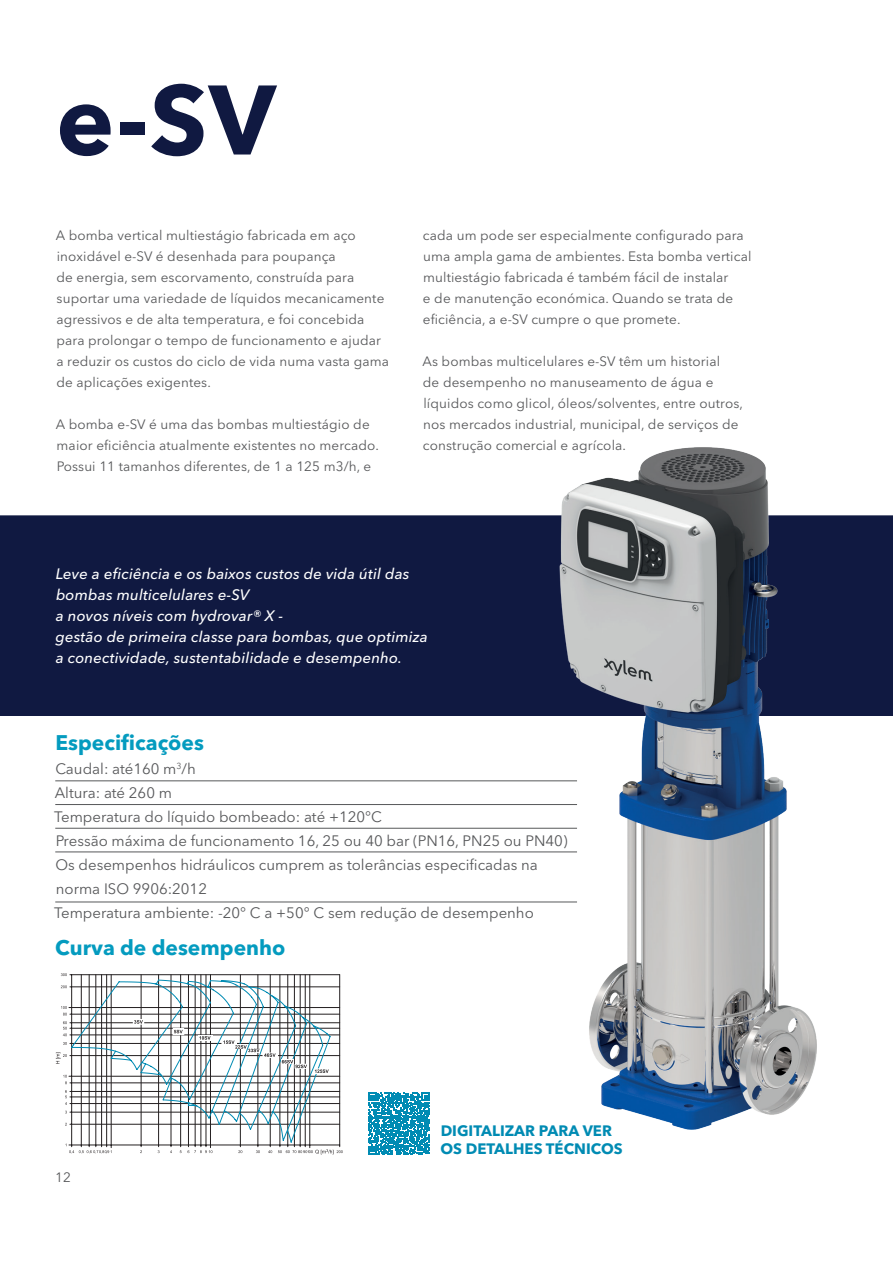
<style>
.page{position:relative;width:893px;height:1263px;background:#fff}
.page>*{position:absolute;margin:0;border:0;box-sizing:border-box;transform-origin:0 0}
.t1{font:700 97.5px "Avenir Next LT Pro";color:#101941}
.t2{font:700 21px "Avenir Next LT Pro";color:#049bbf}
.t3{font:15px/24px "Avenir Next LT Pro";color:#57585a}
.t4{font:italic 500 15px/21px "Avenir Next LT Pro";letter-spacing:.01em;color:#fff}
.t5{font:700 15px/18px "Avenir Next LT Pro";color:#008bb3}
.t6{font:13.5px/21px "Avenir Next LT Pro";letter-spacing:.01em;color:#57585a}
</style>
<div class="page">
<div style="left:0;top:516px;width:893px;height:199px;background:#101941"></div>
<img style="left:545px;top:447px;width:297px;height:683px">
<svg style="left:56px;top:973px;width:287px;height:181px"></svg>
<hr style="left:55px;top:780px;width:522px;height:1px;background:#57585a">
<hr style="left:55px;top:804px;width:522px;height:1px;background:#57585a">
<hr style="left:55px;top:828px;width:522px;height:1px;background:#57585a">
<hr style="left:55px;top:852px;width:522px;height:1px;background:#57585a">
<hr style="left:55px;top:902px;width:522px;height:1px;background:#57585a">
<svg style="left:368px;top:1093px;width:62px;height:61px"></svg>
<h1 class="t1" style="left:56px;top:61px;width:221px">e-SV</h1>
<p class="t6" style="left:56px;top:224px;width:335px">A bomba vertical multiestágio fabricada em aço inoxidável e-SV é desenhada para poupança<br>de energia, sem escorvamento, construída para suportar uma variedade de líquidos mecanicamente agressivos e de alta temperatura, e foi concebida para prolongar o tempo de funcionamento e ajudar a reduzir os custos do ciclo de vida numa vasta gama de aplicações exigentes.</p>
<p class="t6" style="left:56px;top:414px;width:324px">A bomba e-SV é uma das bombas multiestágio de maior eficiência atualmente existentes no mercado.<br>Possui 11 tamanhos diferentes, de 1 a 125 m3/h, e</p>
<p class="t6" style="left:423px;top:225px;width:330px">cada um pode ser especialmente configurado para uma ampla gama de ambientes. Esta bomba vertical multiestágio fabricada é também fácil de instalar<br>e de manutenção económica. Quando se trata de eficiência, a e-SV cumpre o que promete.</p>
<p class="t6" style="left:422px;top:351px;width:322px">As bombas multicelulares e-SV têm um historial<br>de desempenho no manuseamento de água e líquidos como glicol, óleos/solventes, entre outros, nos mercados industrial, municipal, de serviços de construção comercial e agrícola.</p>
<p class="t4" style="left:56px;top:563px;width:374px">Leve a eficiência e os baixos custos de vida útil das bombas multicelulares e-SV<br>a novos níveis com hydrovar® X -<br>gestão de primeira classe para bombas, que optimiza a conectividade, sustentabilidade e desempenho.</p>
<h2 class="t2" style="left:56px;top:730px;width:150px">Especificações</h2>
<p class="t3" style="left:54px;top:757px;width:515px">Caudal: até160 m<sup>3</sup>/h<br>Altura: até 260 m<br>Temperatura do líquido bombeado: até +120°C<br>Pressão máxima de funcionamento 16, 25 ou 40 bar (PN16, PN25 ou PN40)<br>Os desempenhos hidráulicos cumprem as tolerâncias especificadas na norma ISO 9906:2012<br>Temperatura ambiente: -20° C a +50° C sem redução de desempenho</p>
<h2 class="t2" style="left:55px;top:935px;width:232px">Curva de desempenho</h2>
<p class="t6" style="left:55px;top:1167px;width:17px">12</p>
<p class="t5" style="left:440px;top:1122px;width:184px">DIGITALIZAR PARA VER<br>OS DETALHES TÉCNICOS</p>
</div>
